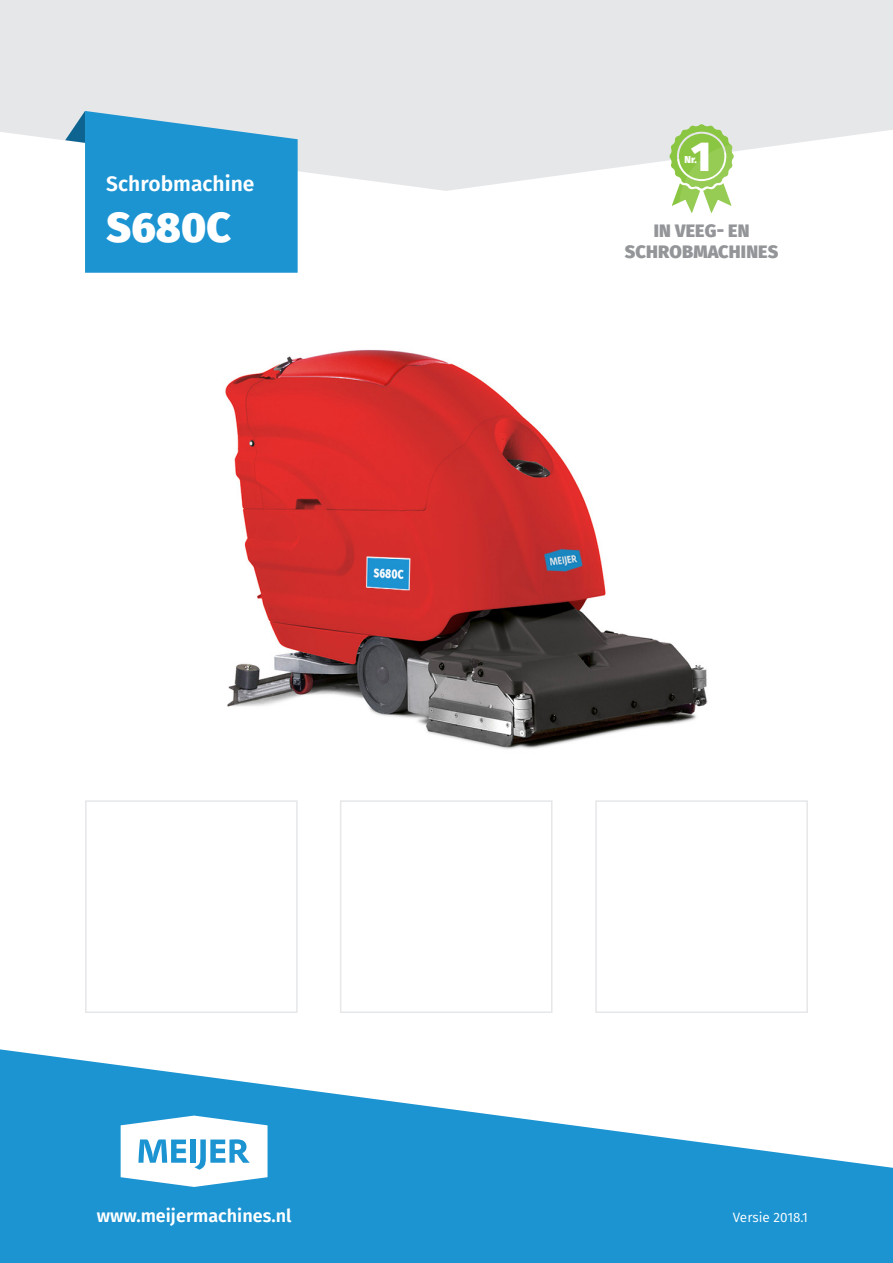
<style>
.page{position:relative;width:893px;height:1263px;background:#fff}
.page>*{position:absolute;margin:0;border:0;box-sizing:border-box;transform-origin:0 0}
.t1{font:800 42px "Fira Sans";letter-spacing:.005em;color:#fff}
.t2{font:800 41.7px "Fira Sans";color:#fff}
.t3{font:600 21px "Fira Sans";color:#fff}
.t4{font:800 18px "Fira Sans";letter-spacing:.01em;color:#939598}
.t5{font:600 18px "Fira Sans";color:#fff}
.t6{font:13.5px "Fira Sans";color:#fff}
.t7{font:800 10.05px "Fira Sans";color:#fff}
</style>
<div class="page">
<img style="left:225px;top:350px;width:483px;height:399px">
<svg style="left:0;top:0;width:892px;height:191px;background:#e8e9eb"></svg>
<svg style="left:65px;top:111px;width:233px;height:162px;background:#3da2d6"></svg>
<div style="left:85px;top:800px;width:213px;height:213px;border:2px solid #e6e7e9"></div>
<div style="left:340px;top:800px;width:212px;height:213px;border:2px solid #e6e7e9"></div>
<div style="left:595px;top:800px;width:213px;height:213px;border:2px solid #e6e7e9"></div>
<svg style="left:0;top:1049px;width:892px;height:214px;fill:#1c94d2"></svg>
<svg style="left:121px;top:1115px;width:147px;height:72px"></svg>
<svg style="left:669px;top:124px;width:65px;height:89px"></svg>
<svg style="left:892px;top:0;width:1px;height:130px"></svg>
<p class="t3" style="left:106px;top:169px;width:150px">Schrobmachine</p>
<p class="t1" style="left:107px;top:198px;width:126px">S680C</p>
<p class="t2" style="left:691px;top:127px;width:22px">1</p>
<p class="t7" style="left:685px;top:153px;width:14px">Nr.</p>
<p class="t4" style="left:654px;top:218px;width:97px">IN VEEG- EN</p>
<p class="t4" style="left:625px;top:239px;width:155px">SCHROBMACHINES</p>
<p class="t5" style="left:97px;top:1203px;width:196px">www.meijermachines.nl</p>
<p class="t6" style="left:733px;top:1208px;width:77px">Versie 2018.1</p>
</div>
